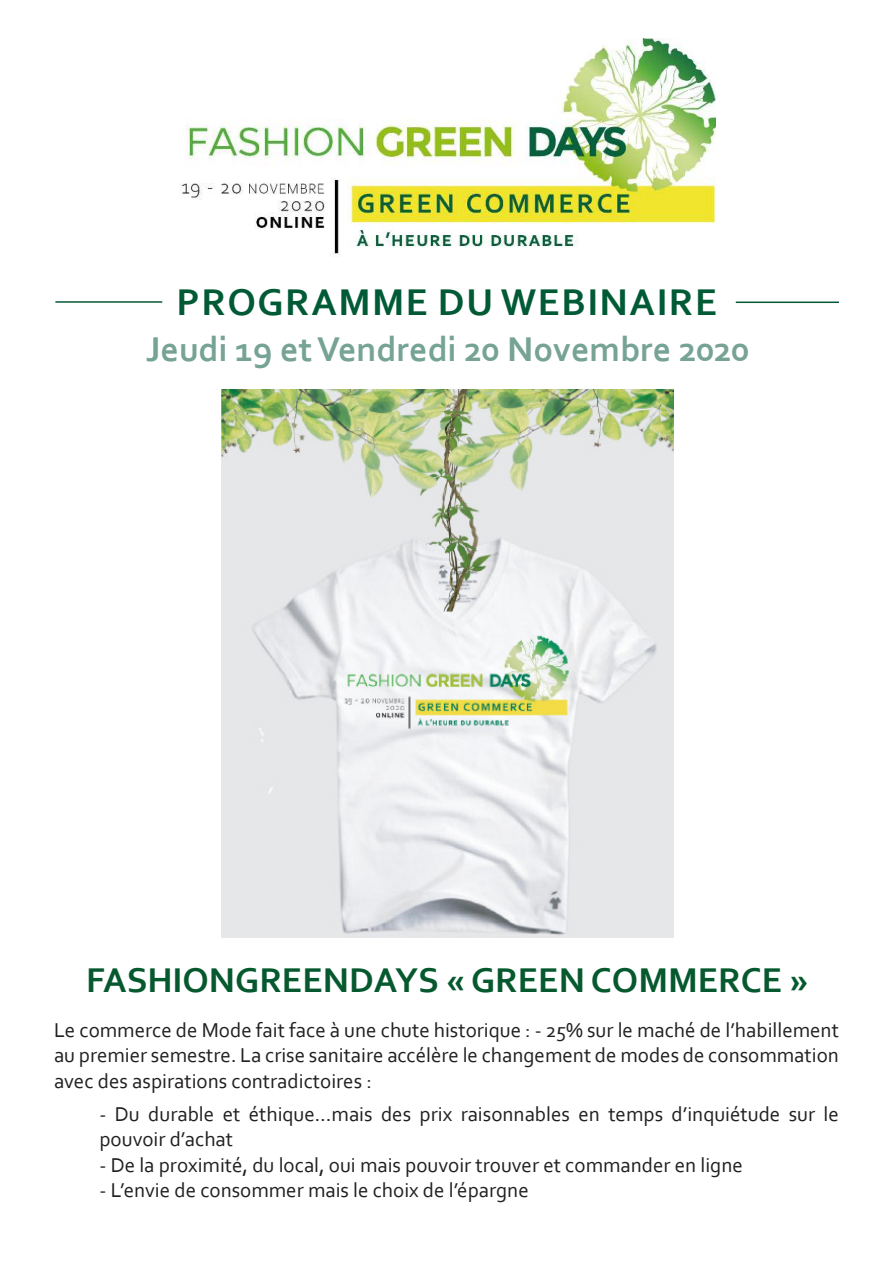
<style>
.page{position:relative;width:893px;height:1263px;background:#fff}
.page>*{position:absolute;margin:0;border:0;box-sizing:border-box;transform-origin:0 0}
.t1{font:700 39px "Corbel";letter-spacing:.04em;color:#005a36}
.t2{font:700 36px "Corbel";color:#76a395}
.t3{font:700 36px "Corbel";color:#06592e}
.t4{font:21px/25.2px "Corbel";color:#221f1f;text-align:justify}
</style>
<div class="page">
<hr style="left:55px;top:301px;width:107px;height:2px;background:#055834">
<hr style="left:736px;top:302px;width:103px;height:1px;background:#055834">
<img style="left:222px;top:389px;width:452px;height:549px">
<img style="left:180px;top:38px;width:535px;height:217px">
<h1 class="t1" style="left:176px;top:287px;width:542px">PROGRAMME DU WEBINAIRE</h1>
<h2 class="t2" style="left:146px;top:335px;width:605px">Jeudi 19 et Vendredi 20 Novembre 2020</h2>
<h2 class="t3" style="left:86px;top:966px;width:724px">FASHIONGREENDAYS « GREEN COMMERCE »</h2>
<p class="t4" style="left:54px;top:1019px;width:786px">Le commerce de Mode fait face à une chute historique : - 25% sur le maché de l’habillement au premier semestre. La crise sanitaire accélère le changement de modes de consommation avec des aspirations contradictoires :</p>
<p class="t4" style="left:99px;top:1103px;width:741px">- Du durable et éthique…mais des prix raisonnables en temps d’inquiétude sur le pouvoir d’achat</p>
<p class="t4" style="left:99px;top:1153px;width:645px">- De la proximité, du local, oui mais pouvoir trouver et commander en ligne</p>
<p class="t4" style="left:99px;top:1178px;width:431px">- L’envie de consommer mais le choix de l’épargne</p>
</div>
